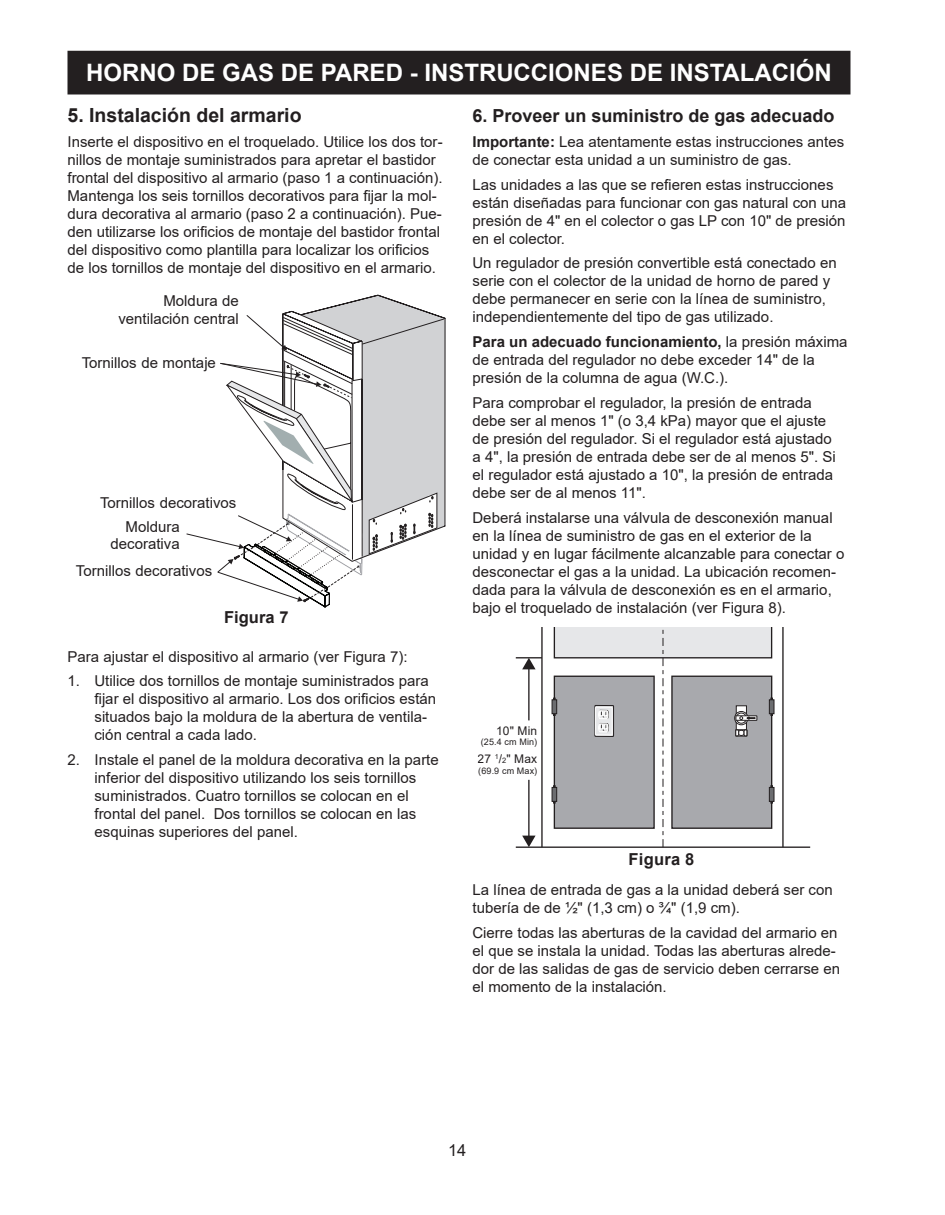
<style>
.page{position:relative;width:945px;height:1215px;background:#fff}
.page>*{position:absolute;margin:0;border:0;box-sizing:border-box;transform-origin:0 0}
.t1{font:700 24px "Arial";color:#fff}
.t2{font:700 19.5px "Arial";color:#231f20}
.t3{font:700 18px "Arial";color:#231f20}
.t4{font:700 16.5px "Arial";letter-spacing:.005em;color:#231f20}
.t5{font:16.5px "Arial";color:#231f20}
.t6{font:15px/18px "Arial";color:#231f20}
.t7{font:12px "Arial";letter-spacing:.015em;color:#231f20}
.t8{font:9px "Arial";letter-spacing:.015em;color:#231f20}
.s1{font-weight:700}
.s2{font-size:7.5px}
</style>
<div class="page">
<div style="left:68px;top:52px;width:782px;height:42px;background:#231f20"></div>
<div style="left:68px;top:51px;width:782px;height:43px;border:2px solid #231f20"></div>
<svg style="left:186px;top:295px;width:260px;height:313px"></svg>
<svg style="left:541px;top:627px;width:243px;height:221px"></svg>
<svg style="left:663px;top:627px;width:1px;height:220px"></svg>
<hr style="left:528px;top:667px;width:2px;height:171px;background:#231f20">
<svg style="left:516px;top:657px;width:26px;height:12px"></svg>
<svg style="left:522px;top:836px;width:14px;height:11px"></svg>
<svg style="left:552px;top:699px;width:5px;height:15px"></svg>
<svg style="left:552px;top:787px;width:5px;height:15px"></svg>
<div style="left:671px;top:676px;width:101px;height:153px;background:#a8a9ad;border:1px solid #231f20"></div>
<svg style="left:769px;top:699px;width:5px;height:15px"></svg>
<svg style="left:769px;top:787px;width:5px;height:15px"></svg>
<div style="left:595px;top:705px;width:19px;height:32px;border:1px solid #231f20"></div>
<div style="left:595px;top:707px;width:17px;height:28px;background:#e6e7e9"></div>
<div style="left:595px;top:707px;width:17px;height:28px;border:1px solid #fff"></div>
<svg style="left:598px;top:710px;width:11px;height:22px"></svg>
<div style="left:736px;top:705px;width:11px;height:26px;background:#fff;border:1px solid #231f20"></div>
<div style="left:735px;top:729px;width:12px;height:7px;border:1px solid #231f20"></div>
<svg style="left:735px;top:730px;width:12px;height:6px"></svg>
<svg style="left:735px;top:711px;width:13px;height:14px"></svg>
<div style="left:734px;top:711px;width:14px;height:14px;border:1px solid #231f20;border-radius:50%"></div>
<div style="left:736px;top:713px;width:10px;height:10px;border:1px solid #231f20;border-radius:50%"></div>
<div style="left:736px;top:715px;width:21px;height:6px;border:1px solid #231f20"></div>
<svg style="left:740px;top:716px;width:15px;height:4px"></svg>
<div style="left:477px;top:721px;width:61px;height:58px;background:#fff"></div>
<h1 class="t1" style="left:86px;top:56px;width:747px">HORNO DE GAS DE PARED - INSTRUCCIONES DE INSTALACIÓN</h1>
<h2 class="t2" style="left:68px;top:102px;width:236px">5. Instalación del armario</h2>
<p class="t6" style="left:68px;top:133px;width:377px">Inserte el dispositivo en el troquelado. Utilice los dos tor&shy;nillos de montaje suministrados para apretar el bastidor frontal del dispositivo al armario (paso 1 a continuación).<br>Mantenga los seis tornillos decorativos para fijar la mol&shy;dura decorativa al armario (paso 2 a continuación). Pue&shy;den utilizarse los orificios de montaje del bastidor frontal del dispositivo como plantilla para localizar los orificios de los tornillos de montaje del dispositivo en el armario.</p>
<p class="t6" style="left:118px;top:291px;width:122px;text-align:right">Moldura de ventilación central</p>
<p class="t6" style="left:82px;top:354px;width:136px">Tornillos de montaje</p>
<p class="t6" style="left:100px;top:494px;width:138px">Tornillos decorativos</p>
<p class="t6" style="left:111px;top:518px;width:71px;line-height:16.5px;text-align:right">Moldura decorativa</p>
<p class="t6" style="left:76px;top:561px;width:138px">Tornillos decorativos</p>
<p class="t4" style="left:224px;top:605px;width:66px">Figura 7</p>
<p class="t6" style="left:68px;top:647px;width:342px">Para ajustar el dispositivo al armario (ver Figura 7):</p>
<p class="t6" style="left:94px;top:672px;width:343px;text-indent:-27px">1. Utilice dos tornillos de montaje suministrados para fijar el dispositivo al armario. Los dos orificios están situados bajo la moldura de la abertura de ventila&shy;ción central a cada lado.</p>
<p class="t6" style="left:94px;top:751px;width:346px;text-indent:-27px">2. Instale el panel de la moldura decorativa en la parte inferior del dispositivo utilizando los seis tornillos suministrados. Cuatro tornillos se colocan en el frontal del panel. Dos tornillos se colocan en las esquinas superiores del panel.</p>
<p class="t3" style="left:472px;top:103px;width:364px">6. Proveer un suministro de gas adecuado</p>
<p class="t6" style="left:472px;top:133px;width:373px"><span class="s1">Importante:</span> Lea atentamente estas instrucciones antes de conectar esta unidad a un suministro de gas.</p>
<p class="t6" style="left:472px;top:175px;width:375px">Las unidades a las que se refieren estas instrucciones están diseñadas para funcionar con gas natural con una presión de 4" en el colector o gas LP con 10" de presión en el colector.</p>
<p class="t6" style="left:472px;top:254px;width:366px">Un regulador de presión convertible está conectado en serie con el colector de la unidad de horno de pared y debe permanecer en serie con la línea de suministro, independientemente del tipo de gas utilizado.</p>
<p class="t6" style="left:472px;top:333px;width:377px"><span class="s1">Para un adecuado funcionamiento,</span> la presión máxima de entrada del regulador no debe exceder 14" de la presión de la columna de agua (W.C.).</p>
<p class="t6" style="left:472px;top:394px;width:365px">Para comprobar el regulador, la presión de entrada debe ser al menos 1" (o 3,4 kPa) mayor que el ajuste de presión del regulador. Si el regulador está ajustado a 4", la presión de entrada debe ser de al menos 5". Si el regulador está ajustado a 10", la presión de entrada debe ser de al menos 11".</p>
<p class="t6" style="left:472px;top:508px;width:373px">Deberá instalarse una válvula de desconexión manual en la línea de suministro de gas en el exterior de la unidad y en lugar fácilmente alcanzable para conectar o desconectar el gas a la unidad. La ubicación recomen&shy;dada para la válvula de desconexión es en el armario, bajo el troquelado de instalación (ver Figura 8).</p>
<p class="t7" style="left:496px;top:722px;width:43px">10" Min</p>
<p class="t8" style="left:481px;top:736px;width:58px">(25.4 cm Min)</p>
<p class="t7" style="left:478px;top:751px;width:61px">27 <sup>1</sup>/<span class="s2">2</span>" Max</p>
<p class="t8" style="left:478px;top:765px;width:61px">(69.9 cm Max)</p>
<p class="t4" style="left:629px;top:848px;width:67px">Figura 8</p>
<p class="t6" style="left:472px;top:881px;width:362px">La línea de entrada de gas a la unidad deberá ser con tubería de de ½" (1,3 cm) o ¾" (1,9 cm).</p>
<p class="t6" style="left:472px;top:923px;width:369px">Cierre todas las aberturas de la cavidad del armario en el que se instala la unidad. Todas las aberturas alrede&shy;dor de las salidas de gas de servicio deben cerrarse en el momento de la instalación.</p>
<p class="t5" style="left:448px;top:1139px;width:20px">14</p>
</div>
